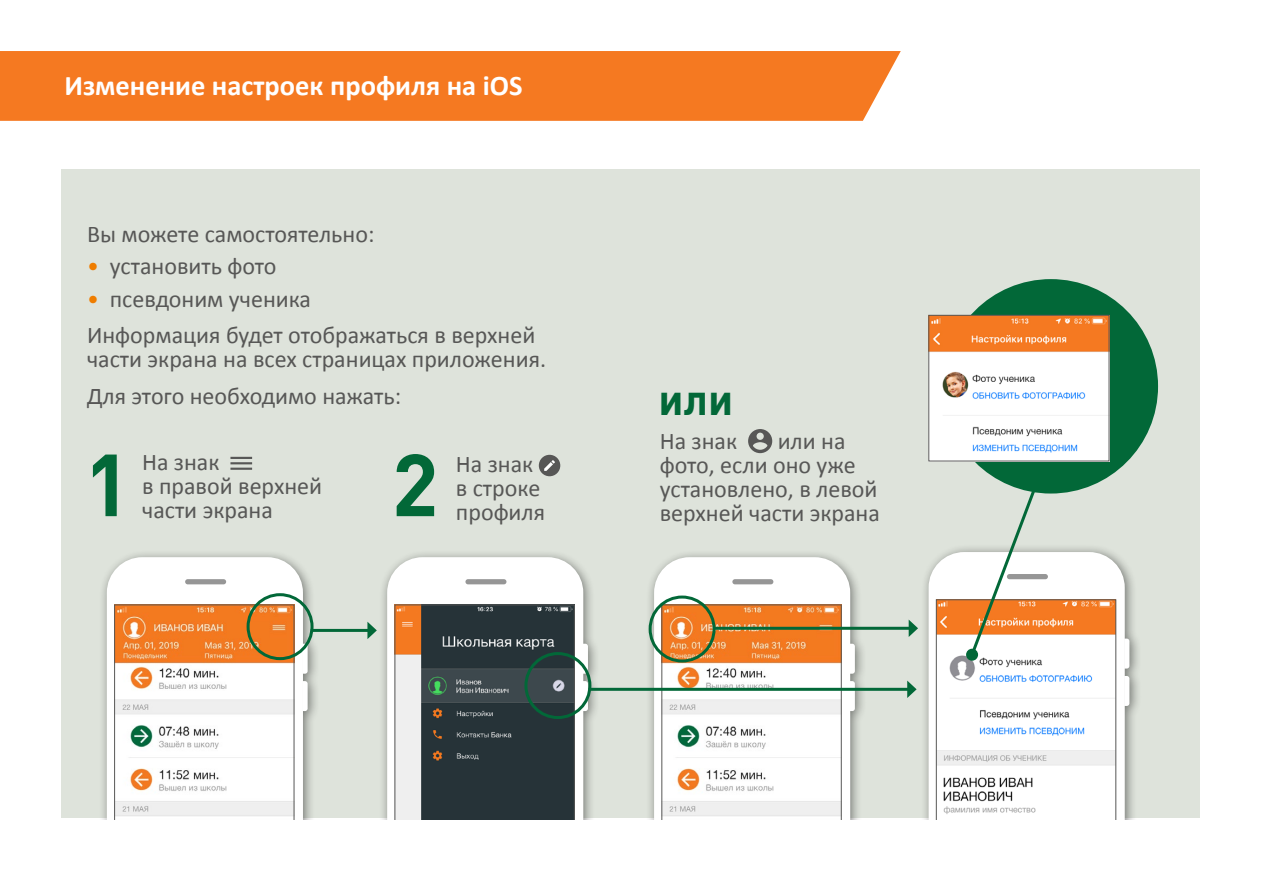
<style>
.page{position:relative;width:1263px;height:893px;background:#fff}
.page>*{position:absolute;margin:0;border:0;box-sizing:border-box;transform-origin:0 0}
.t1{font:700 86.55px "DIN Pro";color:#026838}
.t2{font:700 42.75px "DIN Pro";color:#026838}
.t3{font:700 28.5px "Calibri";color:#fff}
.t4{font:24px/24px "Calibri";color:#575756}
.s1{color:#ef7d00}
</style>
<div class="page">
<div style="left:62px;top:170px;width:1138px;height:648px;background:#dee3db"></div>
<div style="left:0;top:51px;width:901px;height:70px;background:#f57921"></div>
<div style="left:379px;top:549px;width:221px;height:344px;background:#000;opacity:.47"></div>
<svg style="left:387px;top:557px;width:196px;height:264px;background:#f3f4f3"></svg>
<svg style="left:583px;top:644px;width:5px;height:30px"></svg>
<svg style="left:583px;top:681px;width:5px;height:30px"></svg>
<div style="left:465px;top:579px;width:41px;height:5px;background:#969696;border-radius:3px"></div>
<svg style="left:395px;top:605px;width:179px;height:216px;background:#4c5253"></svg>
<div style="left:99px;top:549px;width:221px;height:344px;background:#000;opacity:.47"></div>
<svg style="left:107px;top:557px;width:196px;height:264px;background:#f6f6f5"></svg>
<svg style="left:302px;top:644px;width:6px;height:30px"></svg>
<svg style="left:302px;top:681px;width:6px;height:30px"></svg>
<div style="left:185px;top:579px;width:41px;height:5px;background:#969696;border-radius:3px"></div>
<svg style="left:114px;top:605px;width:180px;height:216px;background:#f1d3bc"></svg>
<div style="left:646px;top:549px;width:221px;height:344px;background:#000;opacity:.47"></div>
<svg style="left:654px;top:557px;width:196px;height:264px;background:#f4f4f2"></svg>
<svg style="left:850px;top:644px;width:5px;height:30px"></svg>
<svg style="left:850px;top:681px;width:5px;height:30px"></svg>
<div style="left:732px;top:579px;width:41px;height:5px;background:#969696;border-radius:3px"></div>
<svg style="left:662px;top:605px;width:179px;height:216px;background:#f0d3bc"></svg>
<div style="left:921px;top:544px;width:220px;height:349px;background:#000;opacity:.47"></div>
<svg style="left:929px;top:552px;width:196px;height:269px;background:#f6f6f6"></svg>
<svg style="left:1124px;top:639px;width:5px;height:30px"></svg>
<svg style="left:1124px;top:676px;width:5px;height:30px"></svg>
<div style="left:1007px;top:574px;width:41px;height:5px;background:#969696;border-radius:3px"></div>
<img style="left:938px;top:602px;width:176px;height:219px">
<div style="left:936px;top:600px;width:180px;height:268px;border:1px solid #575756"></div>
<hr style="left:230px;top:468px;width:22px;height:2px;background:#575756">
<hr style="left:230px;top:462px;width:22px;height:2px;background:#575756">
<hr style="left:230px;top:457px;width:22px;height:2px;background:#575756">
<div style="left:539px;top:455px;width:21px;height:21px;background:#575756;border-radius:50%"></div>
<svg style="left:544px;top:460px;width:11px;height:11px"></svg>
<svg style="left:748px;top:429px;width:24px;height:24px"></svg>
<div style="left:14px;top:821px;width:1249px;height:72px;background:#fff"></div>
<hr style="left:310px;top:629px;width:60px;height:3px;background:#026838">
<svg style="left:367px;top:622px;width:10px;height:17px"></svg>
<hr style="left:588px;top:688px;width:322px;height:3px;background:#026838">
<svg style="left:907px;top:681px;width:10px;height:17px"></svg>
<hr style="left:714px;top:627px;width:197px;height:3px;background:#026838">
<svg style="left:909px;top:620px;width:9px;height:17px"></svg>
<div style="left:247px;top:593px;width:66px;height:67px;border:3px solid #026838;border-radius:50%"></div>
<div style="left:524px;top:652px;width:67px;height:67px;border:3px solid #026838;border-radius:50%"></div>
<div style="left:943px;top:279px;width:215px;height:215px;background:#026838;border-radius:50%"></div>
<img style="left:930px;top:317px;width:177px;height:142px">
<div style="left:928px;top:315px;width:181px;height:146px;border:1px solid #575756"></div>
<div style="left:649px;top:595px;width:66px;height:67px;border:3px solid #026838;border-radius:50%"></div>
<svg style="left:968px;top:467px;width:77px;height:192px"></svg>
<div style="left:966px;top:649px;width:12px;height:12px;background:#026838;border-radius:50%"></div>
<p class="t3" style="left:64px;top:68px;width:460px">Изменение настроек профиля на iOS</p>
<p class="t4" style="left:87px;top:222px;width:289px">Вы можете самостоятельно:</p>
<p class="t4" style="left:87px;top:254px;width:191px"><span class="s1">•</span> установить фото</p>
<p class="t4" style="left:87px;top:280px;width:450px;line-height:36.8px"><span class="s1">•</span> псевдоним ученика<br>Информация будет отображаться в верхней</p>
<p class="t4" style="left:87px;top:341px;width:461px;line-height:36.8px">части экрана на всех страницах приложения.<br>Для этого необходимо нажать:</p>
<h1 class="t1" style="left:84px;top:426px;width:48px">1</h1>
<h1 class="t1" style="left:392px;top:426px;width:48px">2</h1>
<p class="t4" style="left:142px;top:450px;width:182px">На знак<br>в правой верхней части экрана</p>
<p class="t4" style="left:456px;top:452px;width:86px">На знак в строке</p>
<p class="t4" style="left:456px;top:500px;width:91px">профиля</p>
<h2 class="t2" style="left:658px;top:370px;width:76px">или</h2>
<p class="t4" style="left:660px;top:429px;width:79px">На знак</p>
<p class="t4" style="left:660px;top:429px;width:222px;text-indent:118px">или на фото, если оно уже установлено, в левой верхней части экрана</p>
</div>
